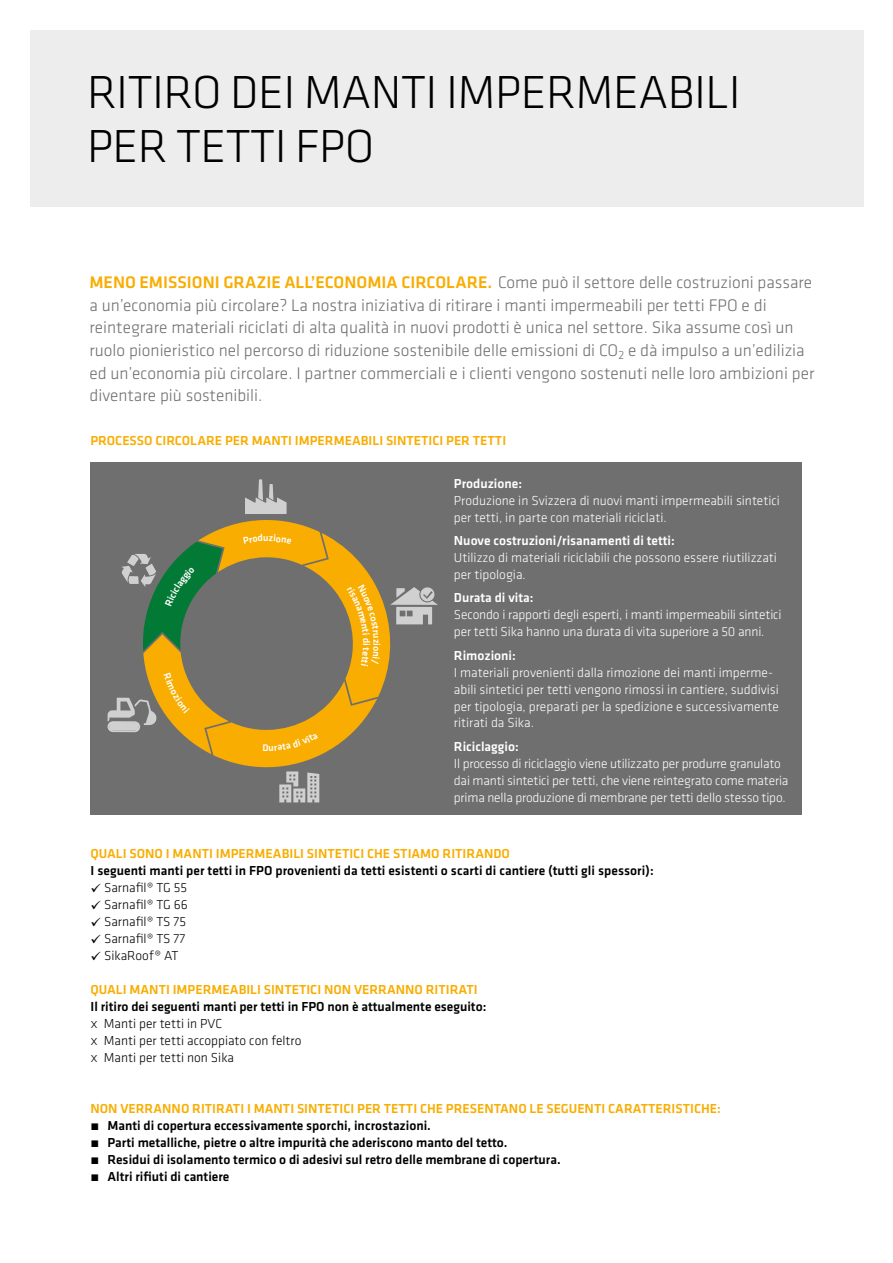
<style>
.page{position:relative;width:893px;height:1263px;background:#fff}
.page>*{position:absolute;margin:0;border:0;box-sizing:border-box;transform-origin:0 0}
.t1{font:300 48px/54px "Klavika";letter-spacing:-.01em;color:#000}
.t2{font:300 17.4px/22.6px "Klavika";color:#706f6f}
.t3{font:300 13.5px/17px "Klavika";color:#fff}
.t4{font:500 13.5px/17px "Klavika";color:#000}
.t5{font:500 13.5px "Klavika";color:#f8ad00}
.t6{font:300 13.5px/17px "Klavika";color:#000}
.t7{font:500 13.5px "Klavika";color:#fff}
.s1{font-weight:500;color:#f8ad00}
</style>
<div class="page">
<div style="left:91px;top:462px;width:711px;height:352px;background:#706f6f"></div>
<div style="left:30px;top:30px;width:833px;height:177px;background:#ededed"></div>
<svg style="left:245px;top:479px;width:42px;height:35px"></svg>
<svg style="left:108px;top:520px;width:330px;height:282px"></svg>
<h1 class="t1" style="left:87px;top:65px;width:655px">RITIRO DEI MANTI IMPERMEABILI<br>PER TETTI FPO</h1>
<p class="t2" style="left:89px;top:271px;width:726px"><span class="s1">MENO EMISSIONI GRAZIE ALL’ECONOMIA CIRCOLARE.</span> Come può il settore delle costruzioni passare a un’economia più circolare? La nostra iniziativa di ritirare i manti impermeabili per tetti FPO e di reintegrare materiali riciclati di alta qualità in nuovi prodotti è unica nel settore. Sika assume così un ruolo pionieristico nel percorso di riduzione sostenibile delle emissioni di CO<sub>2</sub> e dà impulso a un’edilizia ed un’economia più circolare. I partner commerciali e i clienti vengono sostenuti nelle loro ambizioni per diventare più sostenibili.</p>
<p class="t5" style="left:91px;top:431px;width:417px">PROCESSO CIRCOLARE PER MANTI IMPERMEABILI SINTETICI PER TETTI</p>
<p class="t7" style="left:454px;top:474px;width:70px">Produzione:</p>
<p class="t3" style="left:454px;top:492px;width:328px">Produzione in Svizzera di nuovi manti impermeabili sintetici per tetti, in parte con materiali riciclati.</p>
<p class="t7" style="left:454px;top:531px;width:222px">Nuove costruzioni/risanamenti di tetti:</p>
<p class="t3" style="left:454px;top:549px;width:325px">Utilizzo di materiali riciclabili che possono essere riutilizzati per tipologia.</p>
<p class="t7" style="left:454px;top:589px;width:81px">Durata di vita:</p>
<p class="t3" style="left:454px;top:606px;width:329px">Secondo i rapporti degli esperti, i manti impermeabili sintetici per tetti Sika hanno una durata di vita superiore a 50 anni.</p>
<p class="t7" style="left:454px;top:646px;width:63px">Rimozioni:</p>
<p class="t3" style="left:454px;top:663px;width:327px">I materiali provenienti dalla rimozione dei manti imperme&shy;abili sintetici per tetti vengono rimossi in cantiere, suddivisi per tipologia, preparati per la spedizione e successivamente ritirati da Sika.</p>
<p class="t7" style="left:454px;top:737px;width:66px">Riciclaggio:</p>
<p class="t3" style="left:454px;top:755px;width:336px">Il processo di riciclaggio viene utilizzato per produrre granulato dai manti sintetici per tetti, che viene reintegrato come materia prima nella produzione di membrane per tetti dello stesso tipo.</p>
<p class="t5" style="left:91px;top:845px;width:421px">QUALI SONO I MANTI IMPERMEABILI SINTETICI CHE STIAMO RITIRANDO</p>
<p class="t4" style="left:91px;top:862px;width:565px">I seguenti manti per tetti in FPO provenienti da tetti esistenti o scarti di cantiere (tutti gli spessori):</p>
<p class="t6" style="left:91px;top:879px;width:98px">✓ Sarnafil® TG 55</p>
<p class="t6" style="left:91px;top:896px;width:99px">✓ Sarnafil® TG 66</p>
<p class="t6" style="left:91px;top:913px;width:97px">✓ Sarnafil® TS 75</p>
<p class="t6" style="left:91px;top:930px;width:96px">✓ Sarnafil® TS 77</p>
<p class="t6" style="left:91px;top:947px;width:90px">✓ SikaRoof® AT</p>
<p class="t5" style="left:91px;top:980px;width:389px">QUALI MANTI IMPERMEABILI SINTETICI NON VERRANNO RITIRATI</p>
<p class="t4" style="left:91px;top:998px;width:397px">Il ritiro dei seguenti manti per tetti in FPO non è attualmente eseguito:</p>
<p class="t6" style="left:91px;top:1015px;width:212px">X Manti per tetti in PVC<br>X Manti per tetti accoppiato con feltro<br>X Manti per tetti non Sika</p>
<p class="t5" style="left:91px;top:1099px;width:632px">NON VERRANNO RITIRATI I MANTI SINTETICI PER TETTI CHE PRESENTANO LE SEGUENTI CARATTERISTICHE:</p>
<p class="t4" style="left:91px;top:1116px;width:472px">́ Manti di copertura eccessivamente sporchi, incrostazioni.<br>́ Parti metalliche, pietre o altre impurità che aderiscono manto del tetto.<br>́ Residui di isolamento termico o di adesivi sul retro delle membrane di copertura. ́ Altri rifiuti di cantiere</p>
</div>
